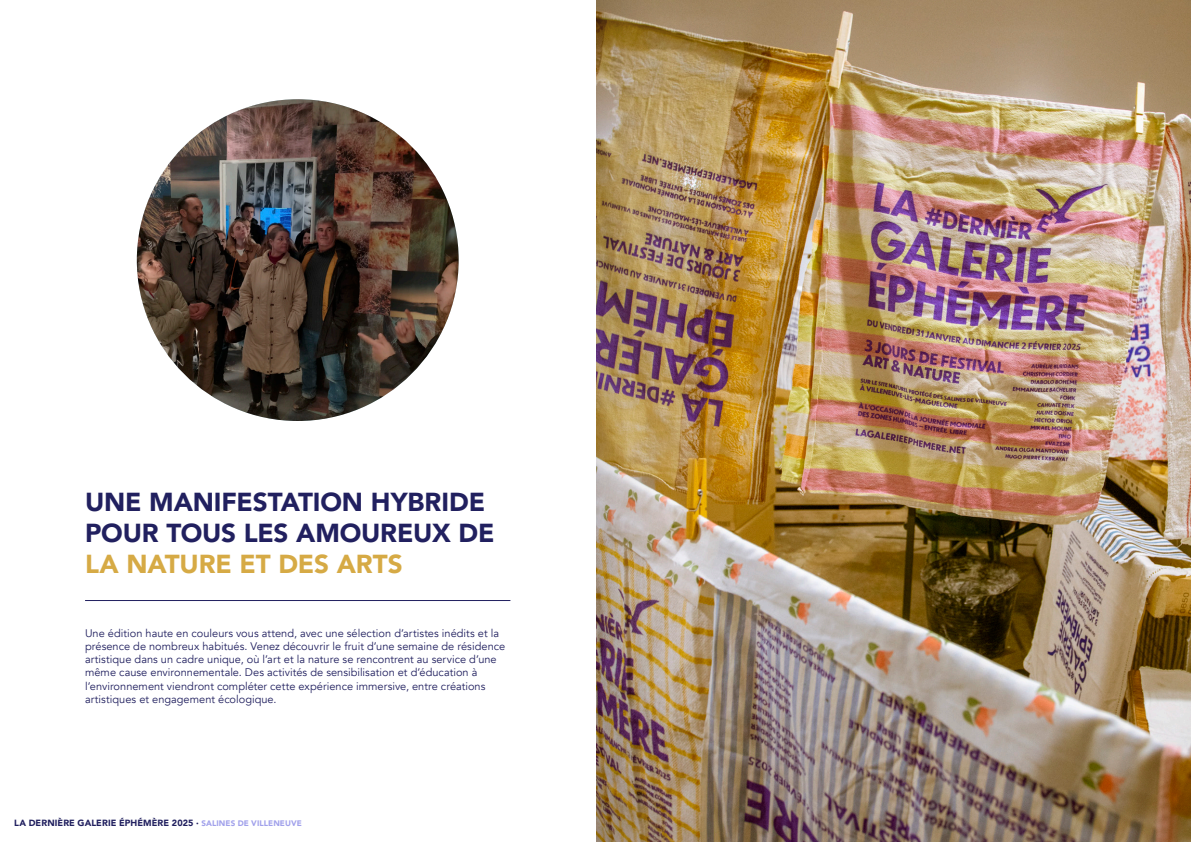
<style>
.page{position:relative;width:1191px;height:842px;background:#fff}
.page>*{position:absolute;margin:0;border:0;box-sizing:border-box;transform-origin:0 0}
.t1{font:900 26px/31.2px "Avenir";letter-spacing:-.005em;color:#21205f}
.t2{font:11px/13.2px "Avenir";color:#21205f}
.t3{font:900 9px "Avenir";letter-spacing:.01em;color:#21205f}
.s1{color:#d6aa45}
.s2{font-size:8px;color:#a1a1eb}
</style>
<div class="page">
<img style="left:137px;top:99px;width:322px;height:322px;border-radius:161px">
<hr style="left:85px;top:600px;width:425px;height:1px;background:#21205f">
<img style="left:699px;top:0;width:492px;height:842px">
<img style="left:596px;top:0;width:103px;height:842px">
<p class="t1" style="left:85px;top:485px;width:411px">UNE MANIFESTATION HYBRIDE<br>POUR TOUS LES AMOUREUX DE<br><span class="s1">LA NATURE ET DES ARTS</span></p>
<p class="t2" style="left:85px;top:627px;width:421px">Une édition haute en couleurs vous attend, avec une sélection d’artistes inédits et la présence de nombreux habitués. Venez découvrir le fruit d’une semaine de résidence artistique dans un cadre unique, où l’art et la nature se rencontrent au service d’une même cause environnementale. Des activités de sensibilisation et d’éducation à l’environnement viendront compléter cette expérience immersive, entre créations artistiques et engagement écologique.</p>
<p class="t3" style="left:14px;top:815px;width:289px">LA DERNIÈRE GALERIE ÉPHÉMÈRE 2025 · <span class="s2">SALINES DE VILLENEUVE</span></p>
</div>
